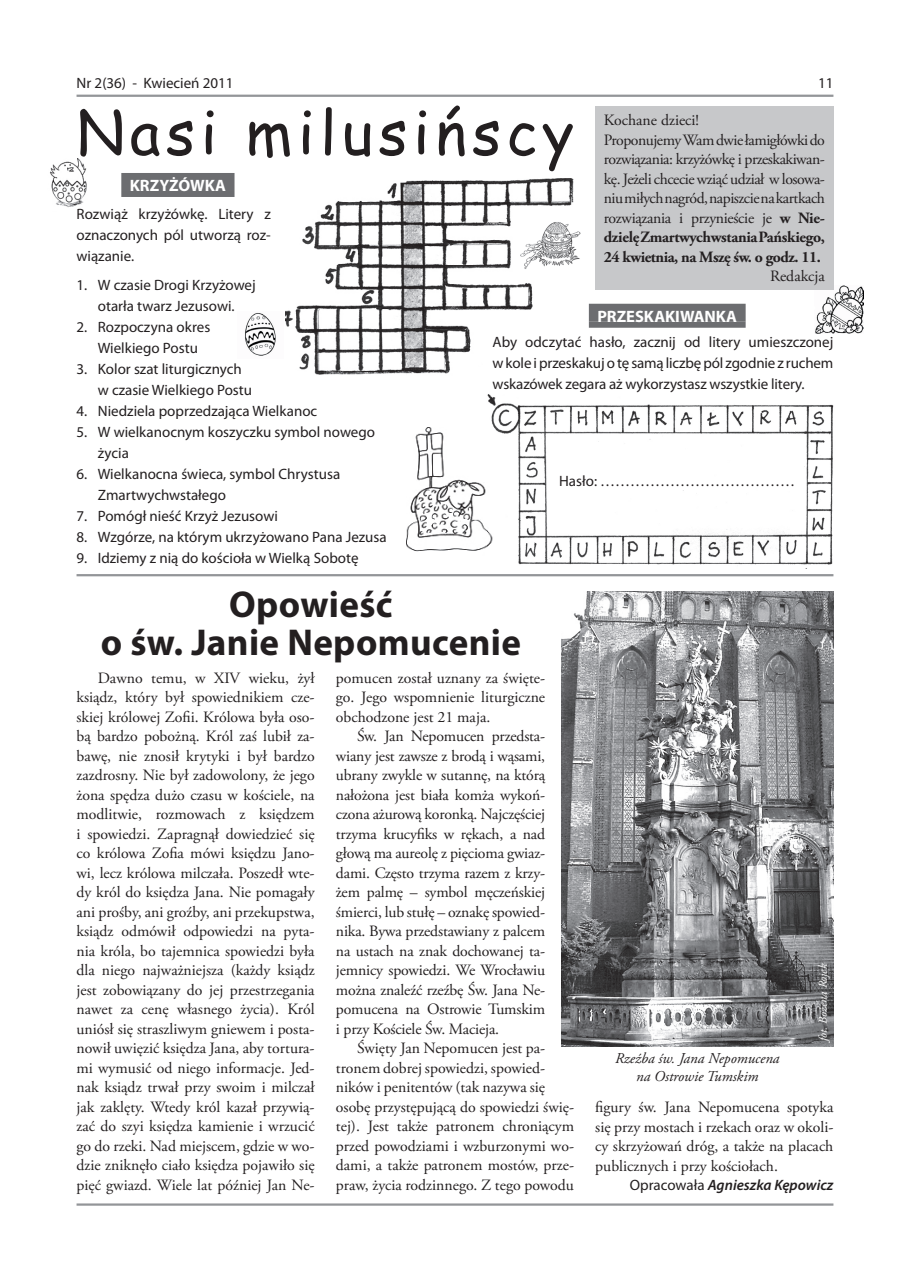
<style>
.page{position:relative;width:910px;height:1280px;background:#fff}
.page>*{position:absolute;margin:0;border:0;box-sizing:border-box;transform-origin:0 0}
.t1{font:60px "Comic Sans MS";letter-spacing:.09em;color:#231f20}
.t2{font:700 37.5px/37.5px "Myriad Pro";letter-spacing:.01em;color:#231f20;text-align:center}
.t3{font:700 16.5px "Myriad Pro";color:#fff}
.t4{font:15.75px/19.5px "Adobe Garamond Pro";color:#231f20;text-align:justify}
.t5{font:15.75px/19.5px "Adobe Garamond Pro";letter-spacing:-.03em;color:#231f20}
.t6{font:15px/21px "Myriad Pro";color:#231f20}
.t7{font:italic 15px/18px "Adobe Garamond Pro";color:#231f20;text-align:center}
.t8{font:italic 600 15px "Myriad Pro";color:#231f20}
.t9{font:italic 12px "Adobe Garamond Pro";color:#fff}
.s1{font-weight:700}
.s2{font-weight:400;font-style:normal}
</style>
<div class="page">
<hr style="left:77px;top:95px;width:756px;height:2px;background:#939598">
<hr style="left:77px;top:1203px;width:756px;height:3px;background:#939598">
<img style="left:815px;top:286px;width:48px;height:48px">
<img style="left:50px;top:158px;width:37px;height:49px">
<div style="left:595px;top:106px;width:238px;height:184px;background:#c7c8ca"></div>
<img style="left:487px;top:394px;width:347px;height:171px">
<img style="left:286px;top:179px;width:288px;height:196px">
<div style="left:121px;top:173px;width:114px;height:18px;background:#6c6d70"></div>
<div style="left:121px;top:191px;width:114px;height:6px;background:#6c6d70"></div>
<div style="left:589px;top:304px;width:157px;height:18px;background:#6c6d70"></div>
<div style="left:589px;top:322px;width:157px;height:6px;background:#6c6d70"></div>
<hr style="left:77px;top:574px;width:756px;height:2px;background:#939598">
<img style="left:561px;top:591px;width:272px;height:455px">
<img style="left:520px;top:220px;width:61px;height:51px">
<img style="left:245px;top:313px;width:31px;height:43px">
<img style="left:407px;top:427px;width:86px;height:129px">
<p class="t6" style="left:77px;top:72px;width:159px">Nr 2(36) - Kwiecień 2011</p>
<p class="t6" style="left:818px;top:72px;width:17px">11</p>
<h1 class="t1" style="left:77px;top:88px;width:499px">Nasi milusińscy</h1>
<p class="t5" style="left:604px;top:111px;width:223px">Kochane dzieci!<br>Proponujemy Wam dwie łamigłówki do rozwiązania: krzyżówkę i przeskakiwan&shy;kę. Jeżeli chcecie wziąć udział w losowa&shy;niu miłych nagród, napiszcie na kartkach rozwiązania i przynieście je <span class="s1">w Nie&shy;dzielę Zmartwychwstania Pańskiego, 24 kwietnia, na Mszę św. o godz. 11.</span></p>
<p class="t4" style="left:770px;top:267px;width:56px">Redakcja</p>
<p class="t3" style="left:597px;top:305px;width:141px">PRZESKAKIWANKA</p>
<p class="t6" style="left:493px;top:331px;width:342px;text-align:justify">Aby odczytać hasło, zacznij od litery umieszczonej w kole i przeskakuj o tę samą liczbę pól zgodnie z ruchem wskazówek zegara aż wykorzystasz wszystkie litery.</p>
<p class="t3" style="left:130px;top:175px;width:98px">KRZYŻÓWKA</p>
<p class="t6" style="left:77px;top:204px;width:196px;text-align:justify">Rozwiąż krzyżówkę. Litery z oznaczonych pól utworzą roz&shy;wiązanie.</p>
<p class="t6" style="left:77px;top:274px;width:181px;text-align:center">1. W czasie Drogi Krzyżowej otarła twarz Jezusowi.</p>
<p class="t6" style="left:77px;top:316px;width:135px;text-align:center">2. Rozpoczyna okres<br>Wielkiego Postu</p>
<p class="t6" style="left:98px;top:358px;width:156px;text-indent:-21px">3. Kolor szat liturgicznych w czasie Wielkiego Postu</p>
<p class="t6" style="left:77px;top:400px;width:242px">4. Niedziela poprzedzająca Wielkanoc</p>
<p class="t6" style="left:98px;top:421px;width:279px;text-indent:-21px">5. W wielkanocnym koszyczku symbol nowego życia</p>
<p class="t6" style="left:98px;top:463px;width:244px;text-indent:-21px">6. Wielkanocna świeca, symbol Chrystusa<br>Zmartwychwstałego</p>
<p class="t6" style="left:77px;top:505px;width:203px">7. Pomógł nieść Krzyż Jezusowi</p>
<p class="t6" style="left:77px;top:526px;width:312px">8. Wzgórze, na którym ukrzyżowano Pana Jezusa</p>
<p class="t6" style="left:77px;top:547px;width:284px">9. Idziemy z nią do kościoła w Wielką Sobotę</p>
<p class="t6" style="left:559px;top:470px;width:238px">Hasło: …………………………………</p>
<h2 class="t2" style="left:101px;top:585px;width:422px">Opowieść<br>o św. Janie Nepomucenie</h2>
<p class="t4" style="left:77px;top:668px;width:240px;text-indent:21px">Dawno temu, w XIV wieku, żył ksiądz, który był spowiednikiem cze&shy;skiej królowej Zofii. Królowa była oso&shy;bą bardzo pobożną. Król zaś lubił za&shy;bawę, nie znosił krytyki i był bardzo zazdrosny. Nie był zadowolony, że jego żona spędza dużo czasu w kościele, na modlitwie, rozmowach z księdzem i spowiedzi. Zapragnął dowiedzieć się co królowa Zofia mówi księdzu Jano&shy;wi, lecz królowa milczała. Poszedł wte&shy;dy król do księdza Jana. Nie pomagały ani prośby, ani groźby, ani przekupstwa, ksiądz odmówił odpowiedzi na pyta&shy;nia króla, bo tajemnica spowiedzi była dla niego najważniejsza (każdy ksiądz jest zobowiązany do jej przestrzegania nawet za cenę własnego życia). Król uniósł się straszliwym gniewem i posta&shy;nowił uwięzić księdza Jana, aby tortura&shy;mi wymusić od niego informacje. Jed&shy;nak ksiądz trwał przy swoim i milczał jak zaklęty. Wtedy król kazał przywią&shy;zać do szyi księdza kamienie i wrzucić go do rzeki. Nad miejscem, gdzie w wo&shy;dzie zniknęło ciało księdza pojawiło się pięć gwiazd. Wiele lat później Jan Ne-</p>
<p class="t4" style="left:336px;top:668px;width:211px">pomucen został uznany za święte&shy;go. Jego wspomnienie liturgiczne obchodzone jest 21 maja.</p>
<p class="t4" style="left:336px;top:727px;width:211px;text-indent:21px">Św. Jan Nepomucen przedsta&shy;wiany jest zawsze z brodą i wąsami, ubrany zwykle w sutannę, na którą nałożona jest biała komża wykoń&shy;czona ażurową koronką. Najczęściej trzyma krucyfiks w rękach, a nad głową ma aureolę z pięcioma gwiaz&shy;dami. Często trzyma razem z krzy&shy;żem palmę – symbol męczeńskiej śmierci, lub stułę – oznakę spowied&shy;nika. Bywa przedstawiany z palcem na ustach na znak dochowanej ta&shy;jemnicy spowiedzi. We Wrocławiu można znaleźć rzeźbę Św. Jana Ne&shy;pomucena na Ostrowie Tumskim i przy Kościele Św. Macieja.</p>
<p class="t4" style="left:336px;top:1039px;width:240px;text-align:left;text-indent:21px">Święty Jan Nepomucen jest pa&shy;tronem dobrej spowiedzi, spowied&shy;ników i penitentów (tak nazywa się osobę przystępującą do spowiedzi świę&shy;tej). Jest także patronem chroniącym przed powodziami i wzburzonymi wo&shy;dami, a także patronem mostów, prze&shy;praw, życia rodzinnego. Z tego powodu</p>
<p class="t7" style="left:615px;top:1050px;width:166px">Rzeźba św. Jana Nepomucena na Ostrowie Tumskim</p>
<p class="t9" style="left:816px;top:1041px;width:79px;rotate:-90deg">fot. Bożena Rojek</p>
<p class="t4" style="left:595px;top:1098px;width:240px">figury św. Jana Nepomucena spotyka się przy mostach i rzekach oraz w okoli&shy;cy skrzyżowań dróg, a także na placach publicznych i przy kościołach.</p>
<p class="t8" style="left:630px;top:1175px;width:205px"><span class="s2">Opracowała</span> Agnieszka Kępowicz</p>
</div>
